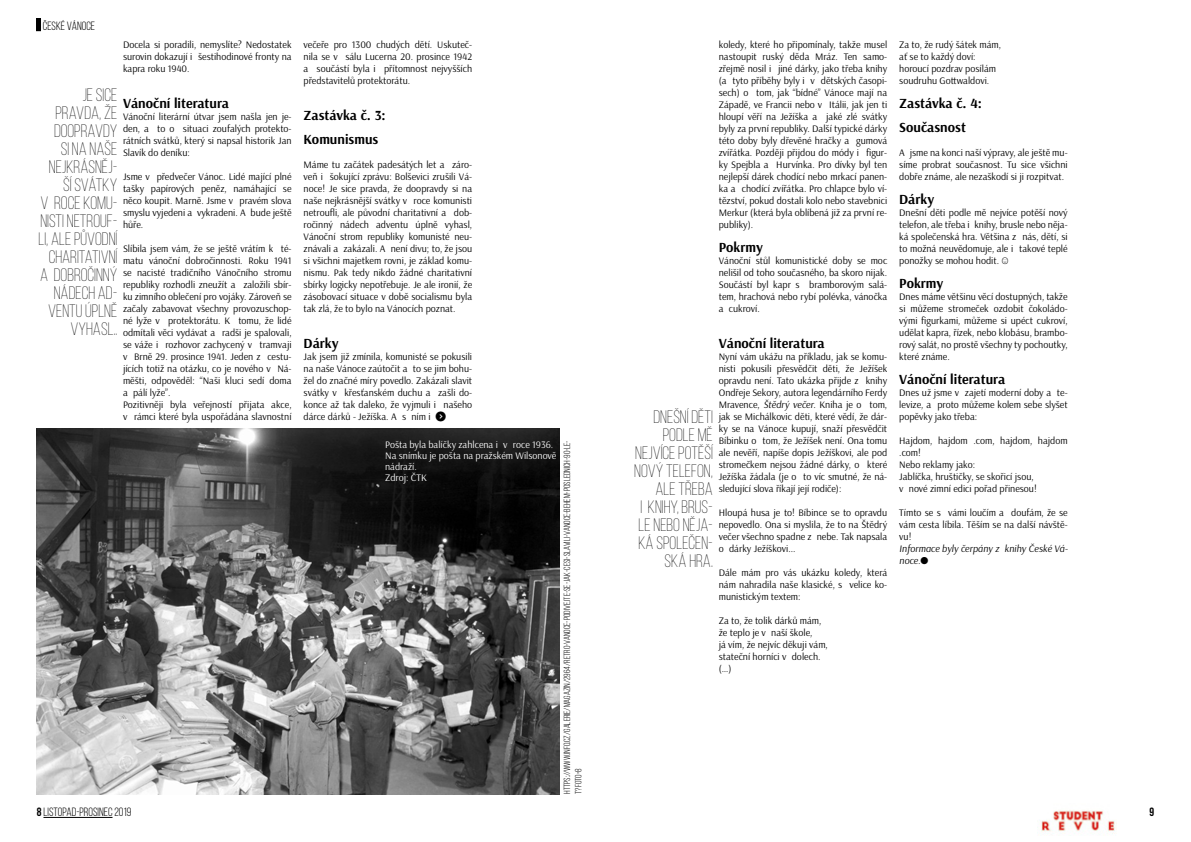
<style>
.page{position:relative;width:1191px;height:842px;background:#fff}
.page>*{position:absolute;margin:0;border:0;box-sizing:border-box;transform-origin:0 0}
.t1{font:300 18px/18px "Bebas Neue";color:#000;text-align:right}
.t2{font:700 14px/24px "Arsenal";color:#000}
.t3{font:12px "Bebas Neue";color:#000}
.t4{font:700 12px "Bebas Neue";color:#000}
.t5{font:10px/12px "Arsenal";color:#000;text-align:justify}
.t6{font:10px/11.2px "Arsenal";color:#fff}
.t7{font:italic 10px/12px "Arsenal";color:#000}
.t8{font:9px/11.2px "Bebas Neue";color:#000}
.s1{font-style:italic}
.s2{font-weight:700}
</style>
<div class="page">
<div style="left:36px;top:18px;width:5px;height:13px;background:#000"></div>
<img style="left:1037px;top:810px;width:78px;height:24px">
<img style="left:36px;top:428px;width:523px;height:366px">
<hr style="left:43px;top:817px;width:69px;height:1px;background:#000">
<p class="t3" style="left:43px;top:19px;width:54px">ČESKÉ VÁNOCE</p>
<p class="t5" style="left:123px;top:39px;width:170px">Docela si poradili, nemyslíte? Nedostatek surovin dokazují i šestihodinové fronty na kapra roku 1940.</p>
<h2 class="t2" style="left:123px;top:92px;width:107px">Vánoční literatura</h2>
<p class="t5" style="left:123px;top:111px;width:170px">Vánoční literární útvar jsem našla jen je&shy;den, a to o situaci zoufalých protekto&shy;rátních svátků, který si napsal historik Jan Slavík do deníku:</p>
<p class="t5" style="left:123px;top:171px;width:170px">Jsme v předvečer Vánoc. Lidé mající plné tašky papírových peněz, namáhající se něco koupit. Marně. Jsme v pravém slova smyslu vyjedeni a vykradeni. A bude ještě hůře.</p>
<p class="t5" style="left:123px;top:243px;width:170px;text-align:left">Slíbila jsem vám, že se ještě vrátím k té&shy;matu vánoční dobročinnosti. Roku 1941 se nacisté tradičního Vánočního stromu republiky rozhodli zneužít a založili sbír&shy;ku zimního oblečení pro vojáky. Zároveň se začaly zabavovat všechny provozuschop&shy;né lyže v protektorátu. K tomu, že lidé odmítali věci vydávat a radši je spalovali, se váže i rozhovor zachycený v tramvaji v Brně 29. prosince 1941. Jeden z cestu&shy;jících totiž na otázku, co je nového v Ná&shy;měšti, odpověděl: “Naši kluci sedí doma a pálí lyže”.<br>Pozitivněji byla veřejností přijata akce, v rámci které byla uspořádána slavnostní</p>
<h1 class="t1" style="left:38px;top:85px;width:80px">JE SICE<br>PRAVDA, ŽE<br>DOOPRAVDY<br>SI NA NAŠE<br>NEJKRÁSNĚJ-<br>ŠÍ SVÁTKY<br>V ROCE KOMU-<br>NISTI NETROUF-<br>LI, ALE PŮVODNÍ<br>CHARITATIVNÍ<br>A DOBROČINNÝ<br>NÁDECH AD-<br>VENTU ÚPLNĚ<br>VYHASL..</h1>
<p class="t5" style="left:303px;top:39px;width:170px">večeře pro 1300 chudých dětí. Uskuteč&shy;nila se v sálu Lucerna 20. prosince 1942 a součástí byla i přítomnost nejvyšších představitelů protektorátu.</p>
<h2 class="t2" style="left:303px;top:104px;width:84px">Zastávka č. 3:<br>Komunismus</h2>
<p class="t5" style="left:303px;top:159px;width:170px">Máme tu začátek padesátých let a záro&shy;veň i šokující zprávu: Bolševici zrušili Vá&shy;noce! Je sice pravda, že doopravdy si na naše nejkrásnější svátky v roce komunisti netroufli, ale původní charitativní a dob&shy;ročinný nádech adventu úplně vyhasl, Vánoční strom republiky komunisté neu&shy;znávali a zakázali. A není divu; to, že jsou si všichni majetkem rovni, je základ komu&shy;nismu. Pak tedy nikdo žádné charitativní sbírky logicky nepotřebuje. Je ale ironií, že zásobovací situace v době socialismu byla tak zlá, že to bylo na Vánocích poznat.</p>
<h2 class="t2" style="left:303px;top:332px;width:36px">Dárky</h2>
<p class="t5" style="left:303px;top:351px;width:170px">Jak jsem již zmínila, komunisté se pokusili na naše Vánoce zaútočit a to se jim bohu&shy;žel do značné míry povedlo. Zakázali slavit svátky v křesťanském duchu a zašli do&shy;konce až tak daleko, že vyjmuli i našeho dárce dárků - Ježíška. A s ním i</p>
<p class="t6" style="left:385px;top:439px;width:173px">Pošta byla balíčky zahlcena i v roce 1936.<br>Na snímku je pošta na pražském Wilsonově nádraží.<br>Zdroj: ČTK</p>
<p class="t8" style="left:561px;top:794px;width:355px;rotate:-90deg">HTTPS://WWW.INFO.CZ/GALERIE/MAGAZIN/2964/RETRO-VANOCE-PODIVEJTE-SE-JAK-CESI-SLAVILI-VANOCE-BEHEM-POSLEDNICH-90-LE-<br>T?FOTO=8</p>
<p class="t5" style="left:719px;top:39px;width:170px">koledy, které ho připomínaly, takže musel nastoupit ruský děda Mráz. Ten samo&shy;zřejmě nosil i jiné dárky, jako třeba knihy (a tyto příběhy byly i v dětských časopi&shy;sech) o tom, jak “bídné” Vánoce mají na Západě, ve Francii nebo v Itálii, jak jen ti hloupí věří na Ježíška a jaké zlé svátky byly za první republiky. Další typické dárky této doby byly dřevěné hračky a gumová zvířátka. Později přijdou do módy i figur&shy;ky Spejbla a Hurvínka. Pro dívky byl ten nejlepší dárek chodící nebo mrkací panen&shy;ka a chodící zvířátka. Pro chlapce bylo ví&shy;tězství, pokud dostali kolo nebo stavebnici Merkur (která byla oblíbená již za první re&shy;publiky).</p>
<h2 class="t2" style="left:719px;top:236px;width:46px">Pokrmy</h2>
<p class="t5" style="left:719px;top:255px;width:170px">Vánoční stůl komunistické doby se moc nelišil od toho současného, ba skoro nijak.<br>Součástí byl kapr s bramborovým salá&shy;tem, hrachová nebo rybí polévka, vánočka a cukroví.</p>
<h2 class="t2" style="left:719px;top:332px;width:107px">Vánoční literatura</h2>
<p class="t5" style="left:719px;top:351px;width:170px">Nyní vám ukážu na příkladu, jak se komu&shy;nisti pokusili přesvědčit děti, že Ježíšek opravdu není. Tato ukázka přijde z knihy Ondřeje Sekory, autora legendárního Ferdy Mravence, <span class="s1">Štědrý večer.</span> Kniha je o tom, jak se Michálkovic děti, které vědí, že dár&shy;ky se na Vánoce kupují, snaží přesvědčit Bíbinku o tom, že Ježíšek není. Ona tomu ale nevěří, napíše dopis Ježíškovi, ale pod stromečkem nejsou žádné dárky, o které Ježíška žádala (je o to víc smutné, že ná&shy;sledující slova říkají její rodiče):</p>
<p class="t5" style="left:719px;top:507px;width:170px">Hloupá husa je to! Bíbince se to opravdu nepovedlo. Ona si myslila, že to na Štědrý večer všechno spadne z nebe. Tak napsala o dárky Ježíškovi...</p>
<p class="t5" style="left:719px;top:567px;width:170px">Dále mám pro vás ukázku koledy, která nám nahradila naše klasické, s velice ko&shy;munistickým textem:</p>
<p class="t5" style="left:719px;top:615px;width:111px;text-align:left">Za to, že tolik dárků mám, že teplo je v naší škole,<br>já vím, že nejvíc děkuji vám, stateční horníci v dolech. (…)</p>
<h1 class="t1" style="left:634px;top:408px;width:80px">DNEŠNÍ DĚTI<br>PODLE MĚ<br>NEJVÍCE POTĚŠÍ<br>NOVÝ TELEFON,<br>ALE TŘEBA<br>I KNIHY, BRUS-<br>LE NEBO NĚJA-<br>KÁ SPOLEČEN-<br>SKÁ HRA.</h1>
<p class="t5" style="left:899px;top:39px;width:103px;text-align:left">Za to, že rudý šátek mám, ať se to každý doví: horoucí pozdrav posílám soudruhu Gottwaldovi.</p>
<h2 class="t2" style="left:899px;top:92px;width:84px">Zastávka č. 4:<br>Současnost</h2>
<p class="t5" style="left:899px;top:147px;width:170px">A jsme na konci naší výpravy, ale ještě mu&shy;síme probrat současnost. Tu sice všichni dobře známe, ale nezaškodí si ji rozpitvat.</p>
<h2 class="t2" style="left:899px;top:188px;width:36px">Dárky</h2>
<p class="t5" style="left:899px;top:207px;width:170px">Dnešní děti podle mě nejvíce potěší nový telefon, ale třeba i knihy, brusle nebo něja&shy;ká společenská hra. Většina z nás, dětí, si to možná neuvědomuje, ale i takové teplé ponožky se mohou hodit. :-)</p>
<h2 class="t2" style="left:899px;top:272px;width:46px">Pokrmy</h2>
<p class="t5" style="left:899px;top:291px;width:170px">Dnes máme většinu věcí dostupných, takže si můžeme stromeček ozdobit čokoládo&shy;vými figurkami, můžeme si upéct cukroví, udělat kapra, řízek, nebo klobásu, brambo&shy;rový salát, no prostě všechny ty pochoutky, které známe.</p>
<h2 class="t2" style="left:899px;top:368px;width:107px">Vánoční literatura</h2>
<p class="t5" style="left:899px;top:387px;width:170px">Dnes už jsme v zajetí moderní doby a te&shy;levize, a proto můžeme kolem sebe slyšet popěvky jako třeba:</p>
<p class="t5" style="left:899px;top:435px;width:170px;text-align:left">Hajdom, hajdom .com, hajdom, hajdom .com!<br>Nebo reklamy jako:<br>Jablíčka, hruštičky, se skořicí jsou,<br>v nové zimní edici pořad přinesou!</p>
<p class="t5" style="left:899px;top:507px;width:170px">Tímto se s vámi loučím a doufám, že se vám cesta líbila. Těším se na další návště&shy;vu!</p>
<p class="t7" style="left:899px;top:543px;width:170px">Informace byly čerpány z knihy České Vá&shy;noce.●</p>
<p class="t3" style="left:37px;top:805px;width:96px"><span class="s2">8</span> LISTOPAD-PROSINEC 2019</p>
<p class="t4" style="left:1149px;top:805px;width:6px">9</p>
</div>
